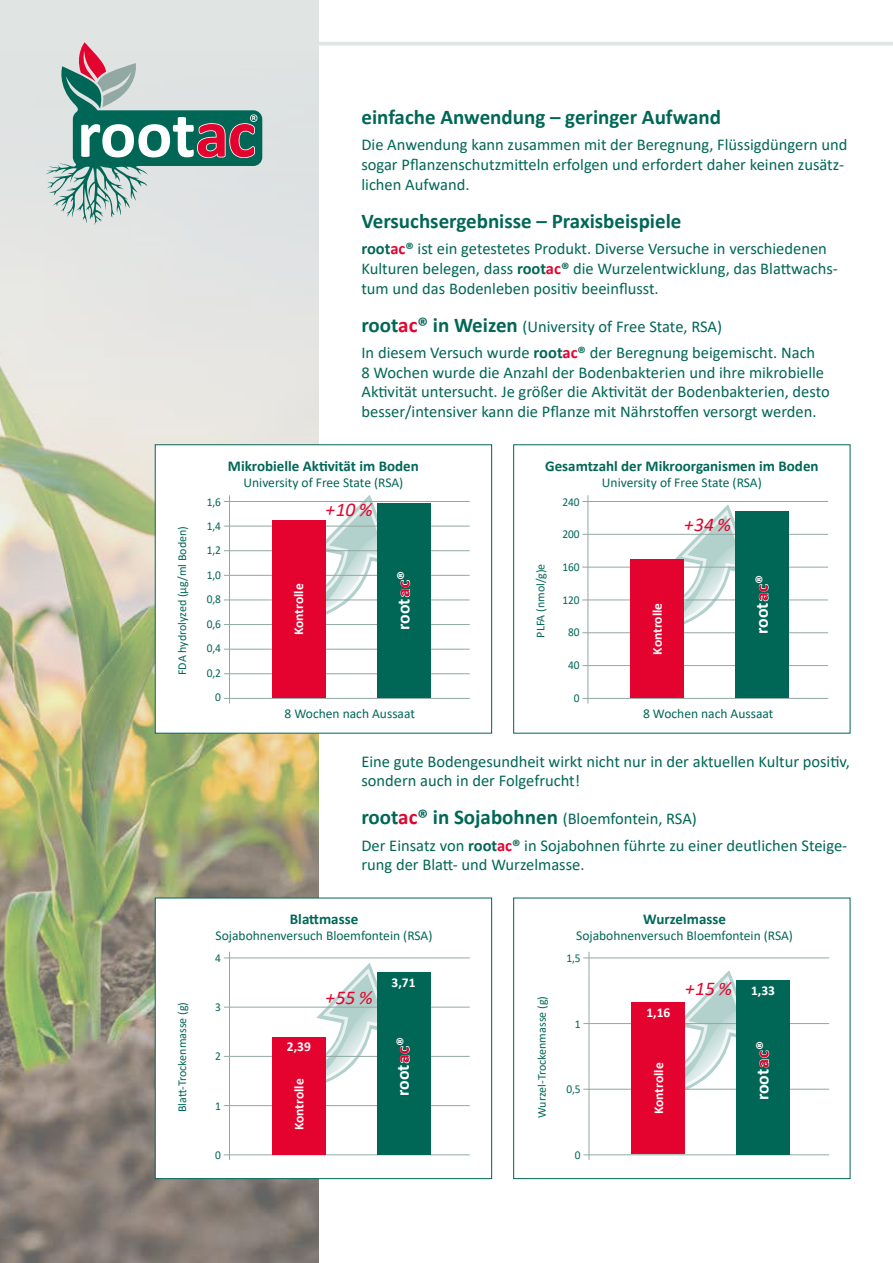
<style>
.page{position:relative;width:893px;height:1263px;background:#fff}
.page>*{position:absolute;margin:0;border:0;box-sizing:border-box;transform-origin:0 0}
.t1{font:700 21px "Calibri";color:#006757}
.t2{font:italic 19.5px "Calibri";color:#e4032e}
.t3{font:700 17.85px "Calibri";color:#fff}
.t4{font:16.5px/19.8px "Calibri";color:#006757}
.t5{font:700 15px "Calibri";color:#006757}
.t6{font:13.5px "Calibri";color:#006757}
.t7{font:700 13.5px "Calibri";color:#fff}
.t8{font:12px "Calibri";color:#006757}
.t9{font:12px/24.5px "Calibri";color:#006757;text-align:right;scale:.95 1}
.s1{font-weight:700}
.s2{font-weight:700;color:#e4032e}
.s3{font-weight:700;font-size:21px}
.s4{font-weight:700;font-size:21px;color:#e4032e}
</style>
<div class="page">
<img style="left:0;top:0;width:319px;height:1263px">
<svg style="left:46px;top:42px;width:216px;height:183px;background:#abbdba"></svg>
<hr style="left:313px;top:42px;width:580px;height:3px;background:#e0e4e2">
<svg style="left:593px;top:505px;width:142px;height:151px"></svg>
<hr style="left:582px;top:534px;width:246px;height:1px;background:#91a9a2">
<hr style="left:582px;top:501px;width:246px;height:1px;background:#91a9a2">
<hr style="left:582px;top:567px;width:246px;height:1px;background:#91a9a2">
<hr style="left:582px;top:599px;width:246px;height:1px;background:#91a9a2">
<hr style="left:582px;top:632px;width:246px;height:1px;background:#91a9a2">
<hr style="left:582px;top:665px;width:246px;height:1px;background:#91a9a2">
<hr style="left:582px;top:698px;width:246px;height:1px;background:#91a9a2">
<hr style="left:587px;top:495px;width:1px;height:208px;background:#91a9a2">
<div style="left:631px;top:560px;width:53px;height:138px;background:#e4032e"></div>
<div style="left:735px;top:511px;width:54px;height:187px;background:#006757"></div>
<div style="left:155px;top:444px;width:337px;height:289px;background:#fff;border:1px solid #006757"></div>
<svg style="left:235px;top:495px;width:142px;height:120px"></svg>
<hr style="left:224px;top:526px;width:246px;height:1px;background:#91a9a2">
<hr style="left:224px;top:550px;width:246px;height:1px;background:#91a9a2">
<hr style="left:224px;top:501px;width:246px;height:1px;background:#91a9a2">
<hr style="left:224px;top:599px;width:246px;height:1px;background:#91a9a2">
<hr style="left:224px;top:624px;width:246px;height:1px;background:#91a9a2">
<hr style="left:224px;top:649px;width:246px;height:1px;background:#91a9a2">
<hr style="left:224px;top:673px;width:246px;height:1px;background:#91a9a2">
<hr style="left:224px;top:698px;width:246px;height:1px;background:#91a9a2">
<hr style="left:224px;top:575px;width:246px;height:1px;background:#91a9a2">
<hr style="left:229px;top:495px;width:1px;height:208px;background:#91a9a2">
<div style="left:272px;top:521px;width:54px;height:177px;background:#e4032e"></div>
<div style="left:377px;top:503px;width:53px;height:195px;background:#006757"></div>
<div style="left:513px;top:898px;width:337px;height:281px;background:#fff;border:1px solid #006757"></div>
<svg style="left:594px;top:970px;width:142px;height:152px"></svg>
<hr style="left:583px;top:957px;width:246px;height:1px;background:#91a9a2">
<hr style="left:583px;top:1023px;width:246px;height:1px;background:#91a9a2">
<hr style="left:583px;top:1089px;width:246px;height:1px;background:#91a9a2">
<hr style="left:583px;top:1154px;width:246px;height:1px;background:#91a9a2">
<hr style="left:588px;top:952px;width:1px;height:208px;background:#91a9a2">
<div style="left:632px;top:1002px;width:53px;height:152px;background:#e4032e"></div>
<div style="left:736px;top:980px;width:54px;height:174px;background:#006757"></div>
<div style="left:155px;top:898px;width:337px;height:281px;background:#fff;border:1px solid #006757"></div>
<svg style="left:235px;top:963px;width:142px;height:144px"></svg>
<hr style="left:224px;top:957px;width:246px;height:1px;background:#91a9a2">
<hr style="left:224px;top:1007px;width:246px;height:1px;background:#91a9a2">
<hr style="left:224px;top:1056px;width:246px;height:1px;background:#91a9a2">
<hr style="left:224px;top:1105px;width:246px;height:1px;background:#91a9a2">
<hr style="left:224px;top:1154px;width:246px;height:1px;background:#91a9a2">
<hr style="left:229px;top:952px;width:1px;height:208px;background:#91a9a2">
<div style="left:272px;top:1037px;width:54px;height:117px;background:#e4032e"></div>
<div style="left:377px;top:972px;width:53px;height:182px;background:#006757"></div>
<p class="t8" style="left:174px;top:675px;width:150px;rotate:-90deg">FDA hydrolyzed (µg/ml Boden)</p>
<p class="t8" style="left:174px;top:1112px;width:112px;rotate:-90deg">Blatt-Trockenmasse (g)</p>
<p class="t1" style="left:361px;top:102px;width:361px">einfache Anwendung – geringer Aufwand</p>
<p class="t4" style="left:361px;top:135px;width:488px">Die Anwendung kann zusammen mit der Beregnung, Flüssigdüngern und sogar Pflanzenschutzmitteln erfolgen und erfordert daher keinen zusätz&shy;lichen Aufwand.</p>
<p class="t1" style="left:361px;top:206px;width:321px">Versuchsergebnisse – Praxisbeispiele</p>
<p class="t4" style="left:361px;top:238px;width:478px"><span class="s1">root</span><span class="s2">ac</span><span class="s1">®</span> ist ein getestetes Produkt. Diverse Versuche in verschiedenen<br>Kulturen belegen, dass <span class="s1">root</span><span class="s2">ac</span><span class="s1">®</span> die Wurzelentwicklung, das Blattwachs&shy;tum und das Bodenleben positiv beeinflusst.</p>
<p class="t4" style="left:361px;top:313px;width:455px;line-height:26.2px"><span class="s3">root</span><span class="s4">ac</span><span class="s3">® in Weizen</span> (University of Free State, RSA)<br>In diesem Versuch wurde <span class="s1">root</span><span class="s2">ac</span><span class="s1">®</span> der Beregnung beigemischt. Nach</p>
<p class="t4" style="left:361px;top:362px;width:470px">8 Wochen wurde die Anzahl der Bodenbakterien und ihre mikrobielle<br>Aktivität untersucht. Je größer die Aktivität der Bodenbakterien, desto besser/intensiver kann die Pflanze mit Nährstoffen versorgt werden.</p>
<p class="t9" style="left:207px;top:489px;width:16px">1,6<br>1,4<br>1,2<br>1,0<br>0,8<br>0,6<br>0,4<br>0,2<br>0</p>
<p class="t5" style="left:228px;top:455px;width:192px">Mikrobielle Aktivität im Boden</p>
<p class="t6" style="left:243px;top:473px;width:161px">University of Free State (RSA)</p>
<p class="t2" style="left:326px;top:496px;width:48px">+ 10 %</p>
<p class="t7" style="left:289px;top:635px;width:53px;rotate:-90deg">Kontrolle</p>
<p class="t3" style="left:391px;top:630px;width:60px;rotate:-90deg">rootac®</p>
<p class="t6" style="left:285px;top:704px;width:132px">8 Wochen nach Aussaat</p>
<p class="t5" style="left:545px;top:455px;width:275px">Gesamtzahl der Mikroorganismen im Boden</p>
<p class="t6" style="left:602px;top:473px;width:161px">University of Free State (RSA)</p>
<p class="t2" style="left:684px;top:511px;width:48px">+ 34 %</p>
<p class="t9" style="left:562px;top:489px;width:20px">240</p>
<p class="t9" style="left:562px;top:522px;width:20px">200</p>
<p class="t9" style="left:562px;top:554px;width:20px">160</p>
<p class="t9" style="left:562px;top:587px;width:20px">120</p>
<p class="t9" style="left:568px;top:620px;width:14px">80</p>
<p class="t9" style="left:568px;top:652px;width:14px">40</p>
<p class="t9" style="left:574px;top:685px;width:8px">0</p>
<p class="t8" style="left:532px;top:638px;width:76px;rotate:-90deg">PLFA (nmol/g)e</p>
<p class="t3" style="left:749px;top:634px;width:60px;rotate:-90deg">rootac®</p>
<p class="t7" style="left:648px;top:654px;width:53px;rotate:-90deg">Kontrolle</p>
<p class="t6" style="left:643px;top:704px;width:132px">8 Wochen nach Aussaat</p>
<p class="t4" style="left:361px;top:751px;width:490px">Eine gute Bodengesundheit wirkt nicht nur in der aktuellen Kultur positiv, sondern auch in der Folgefrucht!</p>
<p class="t4" style="left:361px;top:805px;width:487px;line-height:26.2px"><span class="s3">root</span><span class="s4">ac</span><span class="s3">® in Sojabohnen</span> (Bloemfontein, RSA)<br>Der Einsatz von <span class="s1">root</span><span class="s2">ac</span><span class="s1">®</span> in Sojabohnen führte zu einer deutlichen Steige-</p>
<p class="t4" style="left:361px;top:855px;width:225px">rung der Blatt- und Wurzelmasse.</p>
<p class="t5" style="left:290px;top:908px;width:70px">Blattmasse</p>
<p class="t6" style="left:216px;top:926px;width:218px">Sojabohnenversuch Bloemfontein (RSA)</p>
<p class="t9" style="left:215px;top:945px;width:8px">4</p>
<p class="t9" style="left:215px;top:995px;width:8px">3</p>
<p class="t9" style="left:215px;top:1044px;width:8px">2</p>
<p class="t9" style="left:215px;top:1093px;width:8px">1</p>
<p class="t9" style="left:215px;top:1142px;width:8px">0</p>
<p class="t7" style="left:287px;top:1037px;width:26px">2,39</p>
<p class="t7" style="left:289px;top:1130px;width:53px;rotate:-90deg">Kontrolle</p>
<p class="t2" style="left:326px;top:984px;width:48px">+ 55 %</p>
<p class="t7" style="left:391px;top:972px;width:26px">3,71</p>
<p class="t3" style="left:390px;top:1096px;width:60px;rotate:-90deg">rootac®</p>
<p class="t5" style="left:643px;top:908px;width:84px">Wurzelmasse</p>
<p class="t6" style="left:576px;top:926px;width:218px">Sojabohnenversuch Bloemfontein (RSA)</p>
<p class="t9" style="left:566px;top:945px;width:16px">1,5</p>
<p class="t8" style="left:533px;top:1118px;width:123px;rotate:-90deg">Wurzel-Trockenmasse (g)</p>
<p class="t7" style="left:646px;top:1003px;width:26px">1,16</p>
<p class="t9" style="left:575px;top:1011px;width:8px">1</p>
<p class="t7" style="left:649px;top:1114px;width:53px;rotate:-90deg">Kontrolle</p>
<p class="t9" style="left:566px;top:1077px;width:16px">0,5</p>
<p class="t9" style="left:575px;top:1142px;width:8px">0</p>
<p class="t2" style="left:685px;top:975px;width:48px">+ 15 %</p>
<p class="t7" style="left:751px;top:980px;width:26px">1,33</p>
<p class="t3" style="left:750px;top:1100px;width:60px;rotate:-90deg">rootac®</p>
</div>
